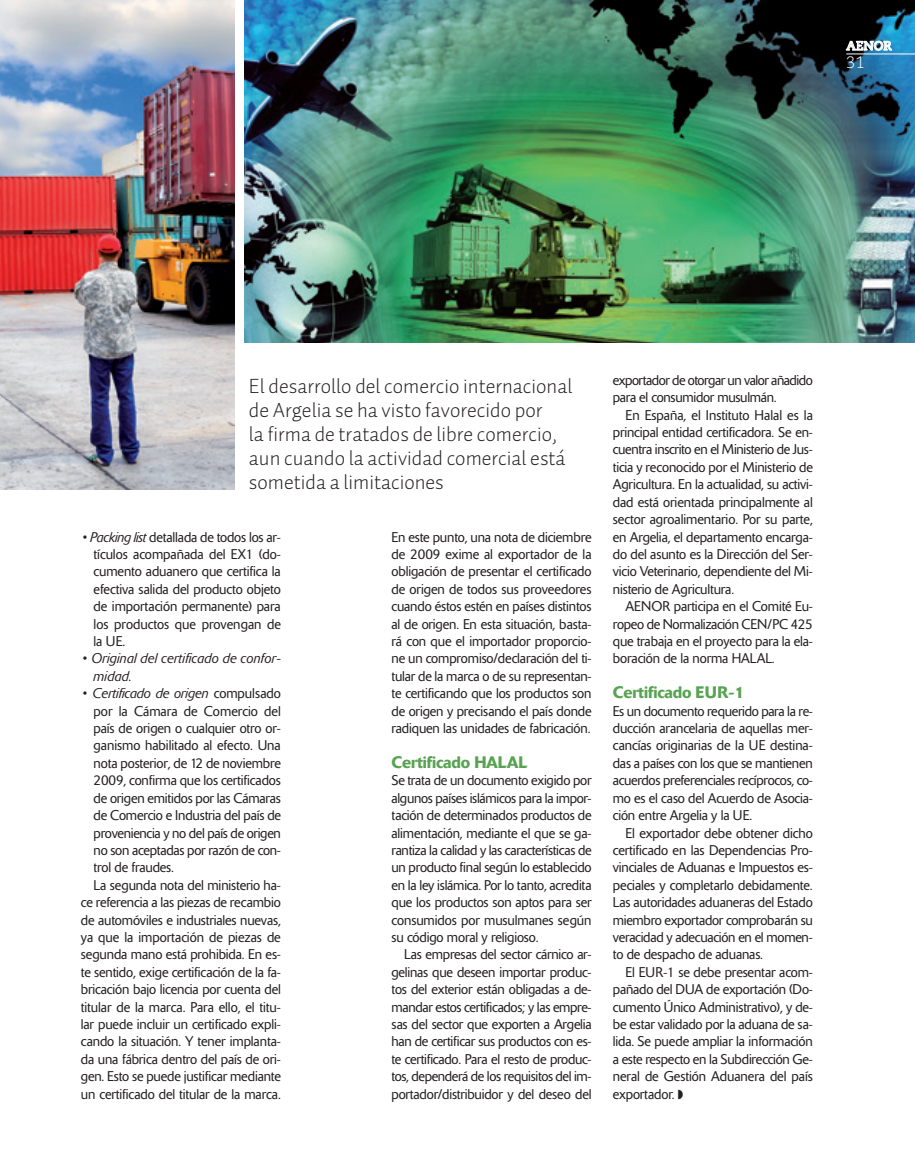
<style>
.page{position:relative;width:915px;height:1170px;background:#fff}
.page>*{position:absolute;margin:0;border:0;box-sizing:border-box;transform-origin:0 0}
._05_SUMARIO_TEMAS{font:21px/24px "Auto 1 Light LF";color:#231f20}
._04_LADILLO{font:500 16.5px "Delta";letter-spacing:-.01em;color:#58a351}
.t1{font:300 16.5px "Caecilia LT Std";color:#fff}
._04_TEXTO_CORRIDO{font:300 13.95px/17.4px "Delta";letter-spacing:-.01em;color:#231f20;text-align:justify}
._04_TEXTO_CORRIDO-2{font:300 13.95px/17.4px "Delta";letter-spacing:-.035em;color:#231f20}
._04_TEXTO_CORRIDO-3{font:italic 300 13.95px/17.4px "Delta";letter-spacing:.02em;color:#231f20}
.t2{font:700 12.75px "Caecilia LT Std";color:#fff}
.s1{font-style:italic}
.s2{font-style:normal}
</style>
<div class="page">
<img style="left:0;top:0;width:234px;height:489px">
<img style="left:244px;top:0;width:670px;height:343px">
<svg style="left:845px;top:41px;width:46px;height:10px"></svg>
<hr style="left:846px;top:54px;width:68px;height:1px;background:#fff">
<p class="t2" style="left:846px;top:38px;width:47px">AENOR</p>
<p class="t1" style="left:846px;top:53px;width:20px">31</p>
<p class="_05_SUMARIO_TEMAS" style="left:249px;top:374px;width:325px">El desarrollo del comercio internacional de Argelia se ha visto favorecido por<br>la firma de tratados de libre comercio, aun cuando la actividad comercial está sometida a limitaciones</p>
<p class="_04_TEXTO_CORRIDO" style="left:94px;top:528px;width:189px;text-indent:-11px">• <span class="s1">Packing list</span> detallada de todos los ar&shy;tículos acompañada del EX1 (do&shy;cumento aduanero que certifica la efectiva salida del producto objeto de importación permanente) para los productos que provengan de la UE.</p>
<p class="_04_TEXTO_CORRIDO-3" style="left:94px;top:650px;width:189px;text-indent:-11px"><span class="s2">•</span> Original del certificado de confor&shy;midad.</p>
<p class="_04_TEXTO_CORRIDO" style="left:94px;top:684px;width:189px;text-indent:-11px">• <span class="s1">Certificado de origen</span> compulsado por la Cámara de Comercio del país de origen o cualquier otro or&shy;ganismo habilitado al efecto. Una nota posterior, de 12 de noviembre 2009, confirma que los certificados de origen emitidos por las Cámaras de Comercio e Industria del país de proveniencia y no del país de origen no son aceptadas por razón de con&shy;trol de fraudes.</p>
<p class="_04_TEXTO_CORRIDO" style="left:81px;top:876px;width:201px;text-indent:13px">La segunda nota del ministerio ha&shy;ce referencia a las piezas de recambio de automóviles e industriales nuevas, ya que la importación de piezas de segunda mano está prohibida. En es&shy;te sentido, exige certificación de la fa&shy;bricación bajo licencia por cuenta del titular de la marca. Para ello, el titu&shy;lar puede incluir un certificado expli&shy;cando la situación. Y tener implanta&shy;da una fábrica dentro del país de ori&shy;gen. Esto se puede justificar mediante un certificado del titular de la marca.</p>
<p class="_04_TEXTO_CORRIDO" style="left:391px;top:528px;width:201px">En este punto, una nota de diciembre de 2009 exime al exportador de la obligación de presentar el certificado de origen de todos sus proveedores cuando éstos estén en países distintos al de origen. En esta situación, basta&shy;rá con que el importador proporcio&shy;ne un compromiso/declaración del ti&shy;tular de la marca o de su representan&shy;te certificando que los productos son de origen y precisando el país donde radiquen las unidades de fabricación.</p>
<p class="_04_LADILLO" style="left:391px;top:752px;width:137px">Certificado HALAL</p>
<p class="_04_TEXTO_CORRIDO" style="left:391px;top:771px;width:201px">Se trata de un documento exigido por algunos países islámicos para la impor&shy;tación de determinados productos de alimentación, mediante el que se ga&shy;rantiza la calidad y las características de un producto final según lo establecido en la ley islámica. Por lo tanto, acredita que los productos son aptos para ser consumidos por musulmanes según su código moral y religioso.</p>
<p class="_04_TEXTO_CORRIDO" style="left:391px;top:945px;width:201px;text-indent:13px">Las empresas del sector cárnico ar&shy;gelinas que deseen importar produc&shy;tos del exterior están obligadas a de&shy;mandar estos certificados; y las empre&shy;sas del sector que exporten a Argelia han de certificar sus productos con es&shy;te certificado. Para el resto de produc&shy;tos, dependerá de los requisitos del im&shy;portador/distribuidor y del deseo del</p>
<p class="_04_TEXTO_CORRIDO-2" style="left:612px;top:371px;width:201px">exportador de otorgar un valor añadido para el consumidor musulmán.</p>
<p class="_04_TEXTO_CORRIDO" style="left:612px;top:406px;width:201px;text-indent:13px">En España, el Instituto Halal es la principal entidad certificadora. Se en&shy;cuentra inscrito en el Ministerio de Jus&shy;ticia y reconocido por el Ministerio de Agricultura. En la actualidad, su activi&shy;dad está orientada principalmente al sector agroalimentario. Por su parte, en Argelia, el departamento encarga&shy;do del asunto es la Dirección del Ser&shy;vicio Veterinario, dependiente del Mi&shy;nisterio de Agricultura.</p>
<p class="_04_TEXTO_CORRIDO" style="left:612px;top:597px;width:201px;text-indent:13px">AENOR participa en el Comité Eu&shy;ropeo de Normalización CEN/PC 425 que trabaja en el proyecto para la ela&shy;boración de la norma HALAL.</p>
<p class="_04_LADILLO" style="left:612px;top:682px;width:133px">Certificado EUR-1</p>
<p class="_04_TEXTO_CORRIDO" style="left:612px;top:702px;width:201px">Es un documento requerido para la re&shy;ducción arancelaria de aquellas mer&shy;cancías originarias de la UE destina&shy;das a países con los que se mantienen acuerdos preferenciales recíprocos, co&shy;mo es el caso del Acuerdo de Asocia&shy;ción entre Argelia y la UE.</p>
<p class="_04_TEXTO_CORRIDO" style="left:612px;top:824px;width:201px;text-indent:13px">El exportador debe obtener dicho certificado en las Dependencias Pro&shy;vinciales de Aduanas e Impuestos es&shy;peciales y completarlo debidamente.<br>Las autoridades aduaneras del Estado miembro exportador comprobarán su veracidad y adecuación en el momen&shy;to de despacho de aduanas.</p>
<p class="_04_TEXTO_CORRIDO" style="left:612px;top:963px;width:201px;text-indent:13px">El EUR-1 se debe presentar acom&shy;pañado del DUA de exportación (Do&shy;cumento Único Administrativo), y de&shy;be estar validado por la aduana de sa&shy;lida. Se puede ampliar la información a este respecto en la Subdirección Ge&shy;neral de Gestión Aduanera del país exportador. ◗</p>
</div>
